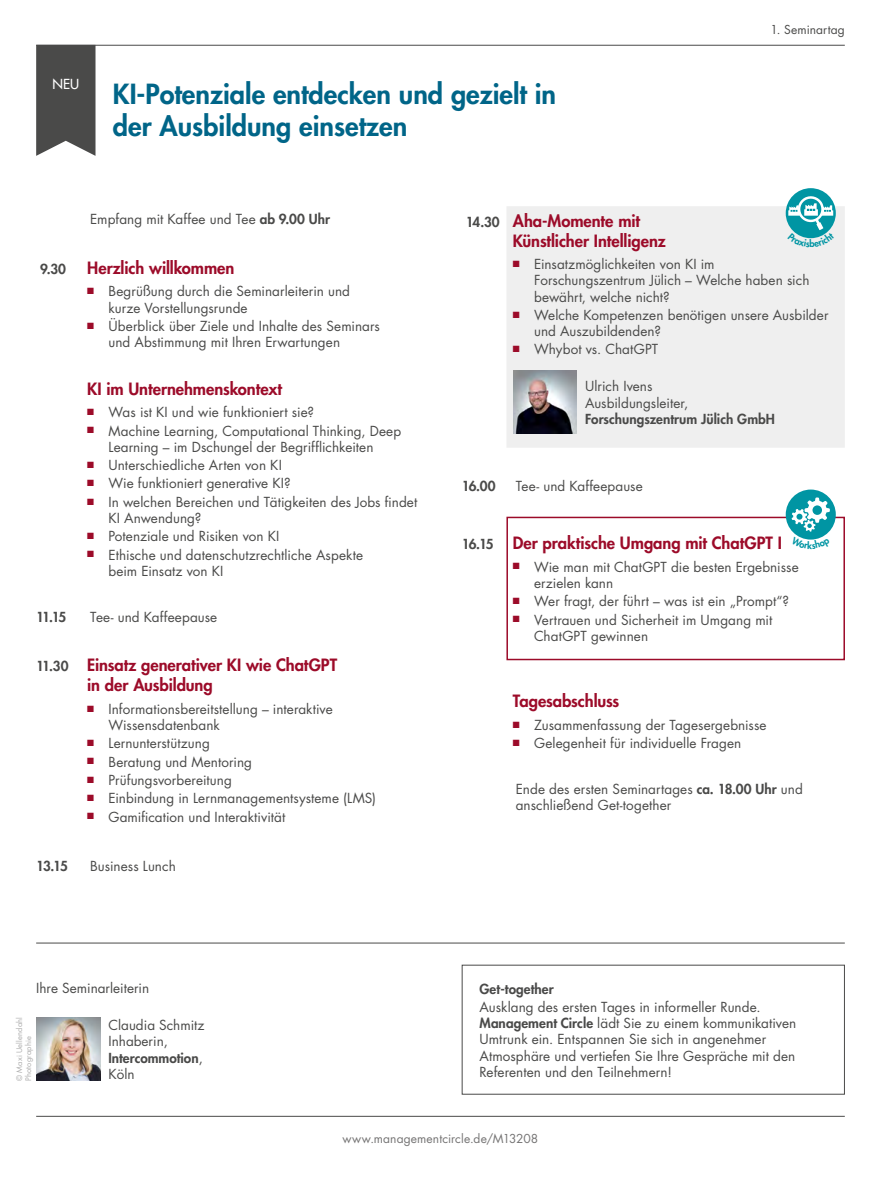
<style>
.page{position:relative;width:881px;height:1178px;background:#fff}
.page>*{position:absolute;margin:0;border:0;box-sizing:border-box;transform-origin:0 0}
.t1{font:800 27px/32.4px "Futura Std";color:#006588}
.t2{font:800 16.5px/19.8px "Futura Std";letter-spacing:-.005em;color:#9c0b29}
.t3{font:13.5px/16.2px "Futura Std";letter-spacing:.005em;color:#4a4a49}
.t4{font:800 13.5px "Futura Std";letter-spacing:.005em;color:#4a4a49}
.t5{font:500 13.5px "Futura Std";color:#fff}
.t6{font:12px "Futura Std";letter-spacing:.01em;color:#757474}
.t7{font:12px "Futura Std";letter-spacing:.01em;color:#4a4a49}
.t8{font:7.5px/9px "Futura Std";letter-spacing:.015em;color:#adadad}
.s1{font-weight:800}
.s2{font-size:13.5px;color:#4a4a49}
</style>
<div class="page">
<hr style="left:36px;top:943px;width:808px;height:1px;background:#4a4a49">
<hr style="left:36px;top:1116px;width:808px;height:1px;background:#4a4a49">
<div style="left:506px;top:517px;width:338px;height:143px;border:2px solid #9c0b29"></div>
<div style="left:461px;top:965px;width:383px;height:129px;border:1px solid #4a4a49"></div>
<div style="left:506px;top:206px;width:338px;height:242px;background:#efefef"></div>
<img style="left:513px;top:370px;width:63px;height:64px">
<hr style="left:36px;top:45px;width:808px;height:1px;background:#4a4a49">
<svg style="left:36px;top:45px;width:59px;height:111px;background:#575756"></svg>
<svg style="left:785px;top:188px;width:50px;height:50px"></svg>
<svg style="left:785px;top:489px;width:50px;height:51px"></svg>
<img style="left:36px;top:1017px;width:64px;height:64px">
<svg style="left:787px;top:194px;width:47px;height:45px"></svg>
<svg style="left:790px;top:497px;width:41px;height:43px"></svg>
<p class="t5" style="left:52px;top:76px;width:28px">NEU</p>
<h1 class="t1" style="left:113px;top:77px;width:444px">KI-Potenziale entdecken und gezielt in der Ausbildung einsetzen</h1>
<p class="t7" style="left:770px;top:22px;width:76px">1. Seminartag</p>
<p class="t3" style="left:90px;top:211px;width:241px">Empfang mit Kaffee und Tee <span class="s1">ab 9.00 Uhr</span></p>
<p class="t4" style="left:40px;top:260px;width:27px">9.30</p>
<p class="t2" style="left:87px;top:258px;width:149px">Herzlich willkommen</p>
<p class="t3" style="left:108px;top:284px;width:243px;text-indent:-21px"><sup>■</sup> Begrüßung durch die Seminarleiterin und kurze Vorstellungsrunde</p>
<p class="t3" style="left:108px;top:318px;width:273px;text-indent:-21px"><sup>■</sup> Überblick über Ziele und Inhalte des Seminars und Abstimmung mit Ihren Erwartungen</p>
<p class="t2" style="left:87px;top:379px;width:196px">KI im Unternehmenskontext</p>
<p class="t3" style="left:87px;top:404px;width:228px"><sup>■</sup> Was ist KI und wie funktioniert sie?</p>
<p class="t3" style="left:87px;top:423px;width:315px;text-align:center"><sup>■</sup> Machine Learning, Computational Thinking, Deep<br>Learning – im Dschungel der Begrifflichkeiten</p>
<p class="t3" style="left:87px;top:457px;width:196px"><sup>■</sup> Unterschiedliche Arten von KI</p>
<p class="t3" style="left:87px;top:475px;width:205px"><sup>■</sup> Wie funktioniert generative KI?</p>
<p class="t3" style="left:108px;top:494px;width:310px;text-indent:-21px"><sup>■</sup> In welchen Bereichen und Tätigkeiten des Jobs findet<br>KI Anwendung?</p>
<p class="t3" style="left:87px;top:528px;width:194px"><sup>■</sup> Potenziale und Risiken von KI</p>
<p class="t3" style="left:108px;top:547px;width:256px;text-indent:-21px"><sup>■</sup> Ethische und datenschutzrechtliche Aspekte beim Einsatz von KI</p>
<p class="t4" style="left:36px;top:608px;width:32px">11.15</p>
<p class="t3" style="left:90px;top:609px;width:128px">Tee- und Kaffeepause</p>
<p class="t2" style="left:87px;top:655px;width:251px;text-indent:-51px"><span class="s2">11.30</span> Einsatz generativer KI wie ChatGPT in der Ausbildung</p>
<p class="t3" style="left:108px;top:701px;width:226px;text-indent:-21px"><sup>■</sup> Informationsbereitstellung – interaktive<br>Wissensdatenbank</p>
<p class="t3" style="left:87px;top:735px;width:124px"><sup>■</sup> Lernunterstützung</p>
<p class="t3" style="left:87px;top:754px;width:166px"><sup>■</sup> Beratung und Mentoring</p>
<p class="t3" style="left:87px;top:772px;width:146px"><sup>■</sup> Prüfungsvorbereitung</p>
<p class="t3" style="left:87px;top:790px;width:290px"><sup>■</sup> Einbindung in Lernmanagementsysteme (LMS)</p>
<p class="t3" style="left:87px;top:809px;width:199px"><sup>■</sup> Gamification und Interaktivität</p>
<p class="t4" style="left:36px;top:857px;width:33px">13.15</p>
<p class="t3" style="left:90px;top:858px;width:87px">Business Lunch</p>
<p class="t3" style="left:36px;top:980px;width:114px">Ihre Seminarleiterin</p>
<p class="t3" style="left:108px;top:1017px;width:97px">Claudia Schmitz<br>Inhaberin,<br><span class="s1">Intercommotion</span>,<br>Köln</p>
<p class="t8" style="left:15px;top:1081px;width:65px;rotate:-90deg">© Maxi Uellendahl<br>Photographie</p>
<p class="t2" style="left:512px;top:211px;width:154px;text-indent:-47px"><span class="s2">14.30</span> Aha-Momente mit<br>Künstlicher Intelligenz</p>
<p class="t3" style="left:534px;top:256px;width:277px;text-indent:-21px"><sup>■</sup> Einsatzmöglichkeiten von KI im<br>Forschungszentrum Jülich – Welche haben sich bewährt, welche nicht?</p>
<p class="t3" style="left:534px;top:307px;width:296px;text-indent:-21px"><sup>■</sup> Welche Kompetenzen benötigen unsere Ausbilder und Auszubildenden?</p>
<p class="t3" style="left:512px;top:341px;width:147px"><sup>■</sup> Whybot vs. ChatGPT</p>
<p class="t3" style="left:585px;top:378px;width:105px">Ulrich Ivens<br>Ausbildungsleiter,</p>
<p class="t4" style="left:585px;top:410px;width:191px">Forschungszentrum Jülich GmbH</p>
<p class="t4" style="left:461px;top:477px;width:35px">16.00</p>
<p class="t3" style="left:515px;top:478px;width:128px">Tee- und Kaffeepause</p>
<p class="t2" style="left:461px;top:533px;width:321px"><span class="s2">16.15</span> Der praktische Umgang mit ChatGPT I</p>
<p class="t3" style="left:534px;top:559px;width:266px;text-indent:-21px"><sup>■</sup> Wie man mit ChatGPT die besten Ergebnisse erzielen kann</p>
<p class="t3" style="left:512px;top:593px;width:278px"><sup>■</sup> Wer fragt, der führt – was ist ein „Prompt“?</p>
<p class="t3" style="left:534px;top:612px;width:239px;text-indent:-21px"><sup>■</sup> Vertrauen und Sicherheit im Umgang mit<br>ChatGPT gewinnen</p>
<p class="t2" style="left:512px;top:691px;width:108px">Tagesabschluss</p>
<p class="t3" style="left:512px;top:717px;width:255px"><sup>■</sup> Zusammenfassung der Tagesergebnisse</p>
<p class="t3" style="left:512px;top:735px;width:230px"><sup>■</sup> Gelegenheit für individuelle Fragen</p>
<p class="t3" style="left:515px;top:781px;width:288px">Ende des ersten Seminartages <span class="s1">ca. 18.00 Uhr</span> und anschließend Get-together</p>
<p class="t4" style="left:479px;top:980px;width:76px">Get-together</p>
<p class="t3" style="left:479px;top:999px;width:318px">Ausklang des ersten Tages in informeller Runde.<br><span class="s1">Management Circle</span> lädt Sie zu einem kommunikativen Umtrunk ein. Entspannen Sie sich in angenehmer Atmosphäre und vertiefen Sie Ihre Gespräche mit den Referenten und den Teilnehmern!</p>
<p class="t6" style="left:342px;top:1131px;width:197px">www.managementcircle.de/M13208</p>
</div>
